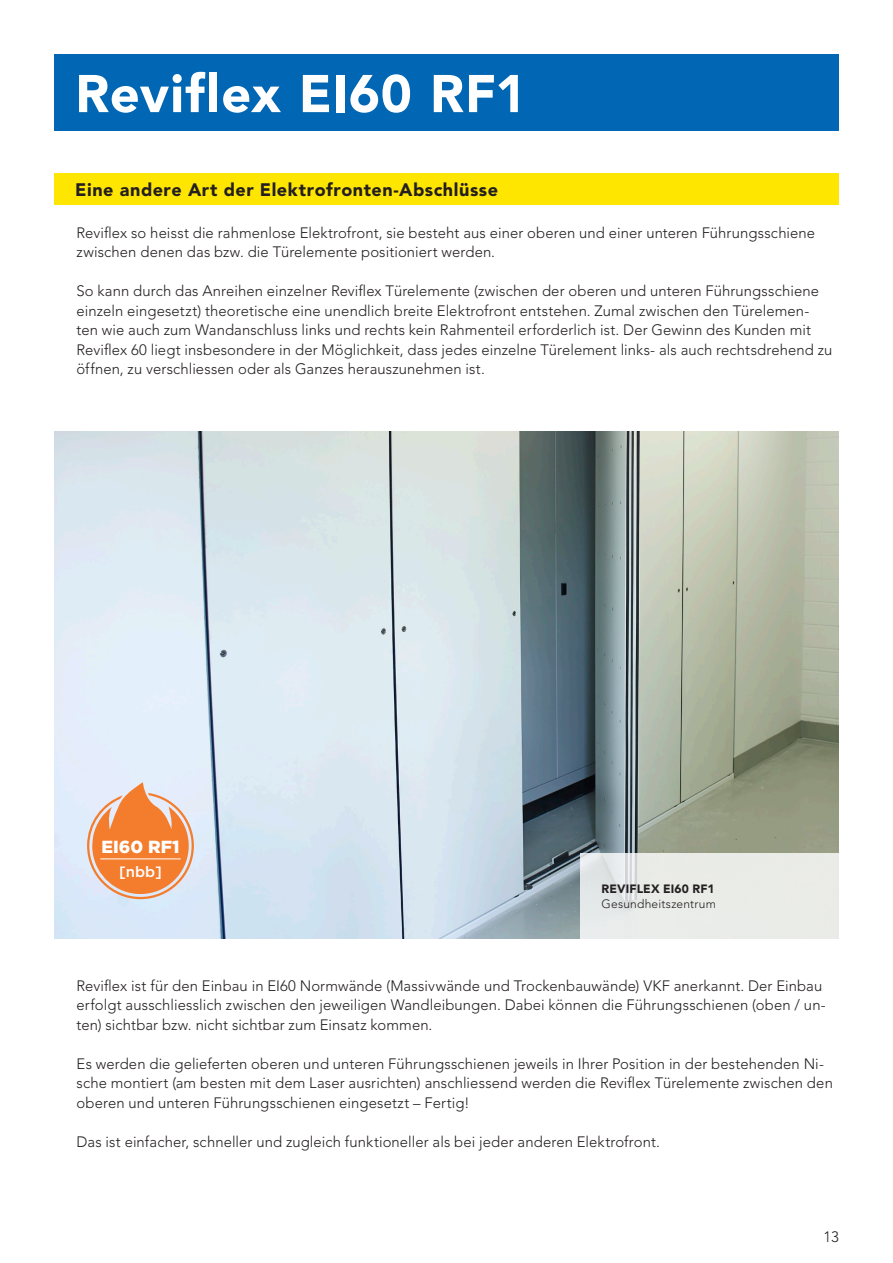
<style>
.page{position:relative;width:893px;height:1263px;background:#fff}
.page>*{position:absolute;margin:0;border:0;box-sizing:border-box;transform-origin:0 0}
.t1{font:900 52.5px "Avenir LT Std";letter-spacing:.015em;color:#fff}
.t2{font:900 18px "Avenir LT Std";letter-spacing:.03em;color:#231f20}
.t3{font:900 17.55px "Gotham";color:#fff}
.t4{font:300 15px/19.5px "Avenir LT Std";letter-spacing:.005em;color:#231f20}
.t5{font:500 15px "Gotham";color:#fff}
.IndexEbene2{font:300 12px "Avenir LT Std";letter-spacing:.015em;color:#231f20}
.Grundschrift{font:900 12px "Avenir LT Std";letter-spacing:.015em;color:#231f20}
</style>
<div class="page">
<div style="left:54px;top:54px;width:785px;height:77px;background:#0166b3"></div>
<div style="left:54px;top:173px;width:785px;height:32px;background:#ffe601"></div>
<img style="left:54px;top:432px;width:785px;height:506px">
<svg style="left:87px;top:782px;width:107px;height:117px;background:#eda679"></svg>
<hr style="left:100px;top:858px;width:81px;height:1px;background:#fff">
<div style="left:580px;top:853px;width:259px;height:85px;background:#eaebe8"></div>
<p class="t1" style="left:75px;top:62px;width:452px">Reviflex EI60 RF1</p>
<p class="t2" style="left:75px;top:179px;width:424px">Eine andere Art der Elektrofronten-Abschlüsse</p>
<p class="t4" style="left:77px;top:223px;width:740px">Reviflex so heisst die rahmenlose Elektrofront, sie besteht aus einer oberen und einer unteren Führungsschiene zwischen denen das bzw. die Türelemente positioniert werden.</p>
<p class="t4" style="left:77px;top:281px;width:757px">So kann durch das Anreihen einzelner Reviflex Türelemente (zwischen der oberen und unteren Führungsschiene einzeln eingesetzt) theoretische eine unendlich breite Elektrofront entstehen. Zumal zwischen den Türelemen&shy;ten wie auch zum Wandanschluss links und rechts kein Rahmenteil erforderlich ist. Der Gewinn des Kunden mit Reviflex 60 liegt insbesondere in der Möglichkeit, dass jedes einzelne Türelement links- als auch rechtsdrehend zu öffnen, zu verschliessen oder als Ganzes herauszunehmen ist.</p>
<p class="t3" style="left:101px;top:835px;width:79px">EI60 RF1</p>
<p class="t5" style="left:119px;top:861px;width:44px">[nbb]</p>
<p class="Grundschrift" style="left:602px;top:882px;width:114px">REVIFLEX EI60 RF1</p>
<p class="IndexEbene2" style="left:602px;top:896px;width:116px">Gesundheitszentrum</p>
<p class="t4" style="left:77px;top:976px;width:751px">Reviflex ist für den Einbau in EI60 Normwände (Massivwände und Trockenbauwände) VKF anerkannt. Der Einbau erfolgt ausschliesslich zwischen den jeweiligen Wandleibungen. Dabei können die Führungsschienen (oben / un&shy;ten) sichtbar bzw. nicht sichtbar zum Einsatz kommen.</p>
<p class="t4" style="left:77px;top:1054px;width:758px">Es werden die gelieferten oberen und unteren Führungsschienen jeweils in Ihrer Position in der bestehenden Ni&shy;sche montiert (am besten mit dem Laser ausrichten) anschliessend werden die Reviflex Türelemente zwischen den oberen und unteren Führungsschienen eingesetzt – Fertig!</p>
<p class="t4" style="left:77px;top:1132px;width:585px">Das ist einfacher, schneller und zugleich funktioneller als bei jeder anderen Elektrofront.</p>
<p class="t4" style="left:823px;top:1227px;width:17px">13</p>
</div>
